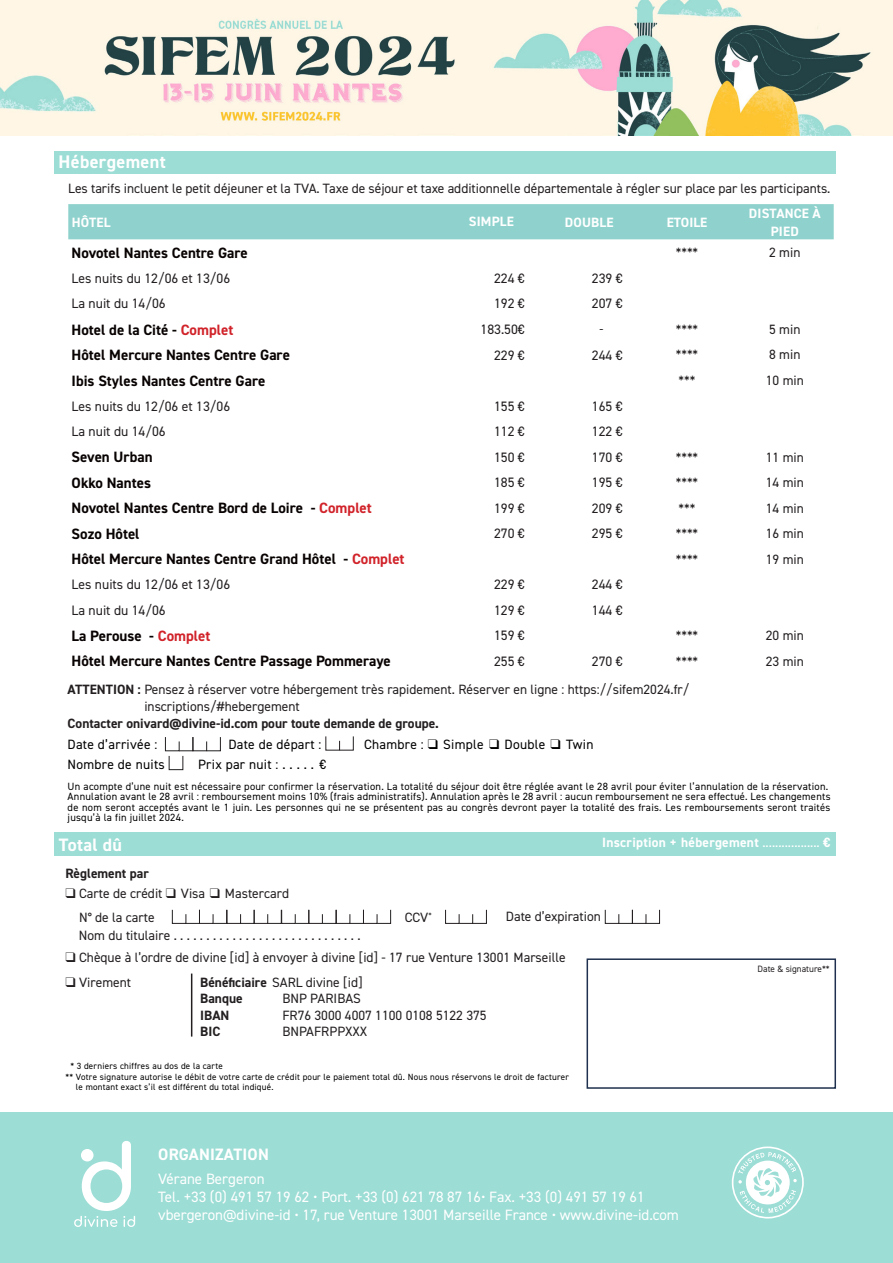
<style>
.page{position:relative;width:893px;height:1263px;background:#fff}
.page>*{position:absolute;margin:0;border:0;box-sizing:border-box;transform-origin:0 0}
.t1{font:700 18.15px "DIN2014";letter-spacing:.02em;color:#fff}
.t2{font:700 18px "DIN2014";letter-spacing:.02em;color:#fff}
.t3{font:700 16.5px "DIN2014";letter-spacing:.01em;color:#fff}
.t4{font:700 15px "DIN2014";color:#080302}
.t5{font:15px "DIN2014";color:#fff}
.t6{font:13.65px "DIN2014";color:#231f20}
.t7{font:13.5px/16.6px "DIN2014";color:#231f20}
.t8{font:13.5px "DIN2014";letter-spacing:.02em;color:#000}
.t9{font:700 13.5px "DIN2014";color:#231f20}
.t10{font:700 13.5px/18px "DIN2014";letter-spacing:.01em;color:#fff;text-align:center}
.t11{font:12.3px "DIN2014";color:#231f20}
.t12{font:10.5px/10.5px "DIN2014";letter-spacing:.025em;color:#000;text-align:justify}
.t13{font:9.15px "DIN2014";color:#231f20}
.t14{font:9px/10.5px "DIN2014";letter-spacing:.025em;color:#000}
.s1{color:#d1232a}
.s2{font-weight:700}
.s3{font-weight:400}
</style>
<div class="page">
<svg style="left:165px;top:737px;width:56px;height:14px"></svg>
<svg style="left:325px;top:736px;width:29px;height:15px"></svg>
<img style="left:0;top:0;width:893px;height:135px">
<div style="left:68px;top:204px;width:766px;height:35px;background:#8fd2cd"></div>
<div style="left:54px;top:151px;width:781px;height:23px;background:#9cddd5"></div>
<div style="left:54px;top:832px;width:781px;height:24px;background:#9cddd5"></div>
<svg style="left:172px;top:909px;width:219px;height:15px"></svg>
<svg style="left:445px;top:909px;width:42px;height:15px"></svg>
<svg style="left:604px;top:909px;width:56px;height:15px"></svg>
<hr style="left:191px;top:973px;width:1px;height:63px;background:#231f20">
<div style="left:0;top:1112px;width:893px;height:151px;background:#9cddd5"></div>
<svg style="left:731px;top:1146px;width:73px;height:72px"></svg>
<svg style="left:74px;top:1141px;width:61px;height:86px"></svg>
<div style="left:587px;top:958px;width:249px;height:131px;border:2px solid #1e304d"></div>
<p class="t1" style="left:59px;top:150px;width:109px">Hébergement</p>
<p class="t7" style="left:68px;top:180px;width:764px">Les tarifs incluent le petit déjeuner et la TVA. Taxe de séjour et taxe additionnelle départementale à régler sur place par les participants.</p>
<p class="t10" style="left:72px;top:213px;width:40px">HÔTEL</p>
<p class="t10" style="left:469px;top:212px;width:46px">SIMPLE</p>
<p class="t10" style="left:565px;top:213px;width:50px">DOUBLE</p>
<p class="t10" style="left:667px;top:213px;width:42px">ETOILE</p>
<p class="t10" style="left:749px;top:204px;width:73px">DISTANCE À<br>PIED</p>
<p class="t4" style="left:72px;top:243px;width:178px">Novotel Nantes Centre Gare</p>
<p class="t7" style="left:676px;top:244px;width:24px">****</p>
<p class="t7" style="left:769px;top:244px;width:33px">2 min</p>
<p class="t6" style="left:72px;top:270px;width:160px">Les nuits du 12/06 et 13/06</p>
<p class="t6" style="left:494px;top:270px;width:32px">224 €</p>
<p class="t6" style="left:592px;top:270px;width:32px">239 €</p>
<p class="t6" style="left:72px;top:295px;width:96px">La nuit du 14/06</p>
<p class="t6" style="left:494px;top:295px;width:32px">192 €</p>
<p class="t6" style="left:592px;top:295px;width:32px">207 €</p>
<p class="t4" style="left:72px;top:319px;width:163px">Hotel de la Cité - <span class="s1">Complet</span></p>
<p class="t6" style="left:481px;top:321px;width:46px">183.50€</p>
<p class="t11" style="left:599px;top:321px;width:5px">-</p>
<p class="t7" style="left:676px;top:321px;width:24px">****</p>
<p class="t7" style="left:769px;top:321px;width:33px">5 min</p>
<p class="t4" style="left:72px;top:345px;width:220px">Hôtel Mercure Nantes Centre Gare</p>
<p class="t6" style="left:494px;top:346px;width:32px">229 €</p>
<p class="t6" style="left:592px;top:346px;width:32px">244 €</p>
<p class="t7" style="left:676px;top:346px;width:24px">****</p>
<p class="t7" style="left:769px;top:346px;width:33px">8 min</p>
<p class="t4" style="left:72px;top:370px;width:195px">Ibis Styles Nantes Centre Gare</p>
<p class="t7" style="left:679px;top:372px;width:18px">***</p>
<p class="t7" style="left:766px;top:372px;width:40px">10 min</p>
<p class="t6" style="left:72px;top:397px;width:160px">Les nuits du 12/06 et 13/06</p>
<p class="t6" style="left:494px;top:397px;width:32px">155 €</p>
<p class="t6" style="left:592px;top:397px;width:32px">165 €</p>
<p class="t6" style="left:72px;top:423px;width:96px">La nuit du 14/06</p>
<p class="t6" style="left:494px;top:423px;width:32px">112 €</p>
<p class="t6" style="left:592px;top:423px;width:32px">122 €</p>
<p class="t4" style="left:72px;top:447px;width:82px">Seven Urban</p>
<p class="t6" style="left:494px;top:448px;width:32px">150 €</p>
<p class="t6" style="left:592px;top:448px;width:32px">170 €</p>
<p class="t7" style="left:676px;top:448px;width:24px">****</p>
<p class="t7" style="left:766px;top:448px;width:40px">11 min</p>
<p class="t4" style="left:72px;top:472px;width:81px">Okko Nantes</p>
<p class="t6" style="left:494px;top:474px;width:32px">185 €</p>
<p class="t6" style="left:592px;top:474px;width:32px">195 €</p>
<p class="t7" style="left:676px;top:474px;width:24px">****</p>
<p class="t7" style="left:766px;top:474px;width:40px">14 min</p>
<p class="t4" style="left:72px;top:498px;width:302px">Novotel Nantes Centre Bord de Loire - <span class="s1">Complet</span></p>
<p class="t6" style="left:494px;top:499px;width:32px">199 €</p>
<p class="t6" style="left:592px;top:499px;width:32px">209 €</p>
<p class="t7" style="left:679px;top:499px;width:18px">***</p>
<p class="t7" style="left:766px;top:499px;width:40px">14 min</p>
<p class="t4" style="left:72px;top:523px;width:69px">Sozo Hôtel</p>
<p class="t6" style="left:494px;top:525px;width:32px">270 €</p>
<p class="t6" style="left:592px;top:525px;width:32px">295 €</p>
<p class="t7" style="left:676px;top:525px;width:24px">****</p>
<p class="t7" style="left:766px;top:525px;width:40px">16 min</p>
<p class="t4" style="left:72px;top:549px;width:334px">Hôtel Mercure Nantes Centre Grand Hôtel - <span class="s1">Complet</span></p>
<p class="t7" style="left:676px;top:550px;width:24px">****</p>
<p class="t7" style="left:766px;top:550px;width:40px">19 min</p>
<p class="t6" style="left:72px;top:576px;width:160px">Les nuits du 12/06 et 13/06</p>
<p class="t6" style="left:494px;top:576px;width:32px">229 €</p>
<p class="t6" style="left:592px;top:576px;width:32px">244 €</p>
<p class="t6" style="left:72px;top:601px;width:96px">La nuit du 14/06</p>
<p class="t6" style="left:494px;top:601px;width:32px">129 €</p>
<p class="t6" style="left:592px;top:601px;width:32px">144 €</p>
<p class="t4" style="left:72px;top:625px;width:140px">La Perouse - <span class="s1">Complet</span></p>
<p class="t6" style="left:494px;top:627px;width:32px">159 €</p>
<p class="t7" style="left:676px;top:627px;width:24px">****</p>
<p class="t7" style="left:766px;top:627px;width:40px">20 min</p>
<p class="t4" style="left:72px;top:651px;width:320px">Hôtel Mercure Nantes Centre Passage Pommeraye</p>
<p class="t6" style="left:494px;top:652px;width:32px">255 €</p>
<p class="t6" style="left:592px;top:652px;width:32px">270 €</p>
<p class="t7" style="left:676px;top:652px;width:24px">****</p>
<p class="t7" style="left:766px;top:652px;width:40px">23 min</p>
<p class="t7" style="left:144px;top:681px;width:547px;text-indent:-77px"><span class="s2">ATTENTION :</span> Pensez à réserver votre hébergement très rapidement. Réserver en ligne : https://sifem2024.fr/ inscriptions/#hebergement</p>
<p class="t9" style="left:68px;top:714px;width:373px">Contacter onivard@divine-id.com pour toute demande de groupe.</p>
<p class="t8" style="left:68px;top:736px;width:91px">Date d’arrivée :</p>
<p class="t8" style="left:228px;top:736px;width:95px">Date de départ :</p>
<p class="t8" style="left:364px;top:736px;width:231px">Chambre : ❑ Simple ❑ Double ❑ Twin</p>
<p class="t8" style="left:68px;top:756px;width:99px">Nombre de nuits</p>
<p class="t8" style="left:198px;top:756px;width:130px">Prix par nuit : . . . . . €</p>
<p class="t12" style="left:68px;top:781px;width:762px">Un acompte d’une nuit est nécessaire pour confirmer la réservation. La totalité du séjour doit être réglée avant le 28 avril pour éviter l’annulation de la réservation.</p>
<p class="t12" style="left:68px;top:791px;width:764px">Annulation avant le 28 avril : remboursement moins 10% (frais administratifs). Annulation après le 28 avril : aucun remboursement ne sera effectué. Les changements de nom seront acceptés avant le 1 juin. Les personnes qui ne se présentent pas au congrès devront payer la totalité des frais. Les remboursements seront traités jusqu’à la fin juillet 2024.</p>
<p class="t2" style="left:59px;top:833px;width:65px">Total dû</p>
<p class="t7" style="left:79px;top:881px;width:211px;line-height:24px;text-indent:-14px">❑ Carte de crédit ❑ Visa ❑ Mastercard<br>N° de la carte</p>
<p class="t9" style="left:65px;top:864px;width:85px">Règlement par</p>
<p class="t10" style="left:602px;top:833px;width:230px">Inscription + hébergement <span class="s3">..................</span> €</p>
<p class="t7" style="left:405px;top:909px;width:28px">CCV<sup>*</sup></p>
<p class="t7" style="left:506px;top:907px;width:96px">Date d’expiration</p>
<p class="t7" style="left:79px;top:927px;width:283px">Nom du titulaire . . . . . . . . . . . . . . . . . . . . . . . . . . . . .</p>
<p class="t7" style="left:65px;top:949px;width:502px">❑ Chèque à l’ordre de divine [id] à envoyer à divine [id] - 17 rue Venture 13001 Marseille</p>
<p class="t7" style="left:65px;top:974px;width:67px">❑ Virement</p>
<p class="t7" style="left:200px;top:974px;width:164px"><span class="s2">Bénéficiaire</span> SARL divine [id]</p>
<p class="t9" style="left:200px;top:990px;width:44px">Banque</p>
<p class="t7" style="left:282px;top:990px;width:80px">BNP PARIBAS</p>
<p class="t9" style="left:200px;top:1006px;width:31px">IBAN</p>
<p class="t7" style="left:282px;top:1006px;width:206px">FR76 3000 4007 1100 0108 5122 375</p>
<p class="t9" style="left:200px;top:1022px;width:22px">BIC</p>
<p class="t7" style="left:282px;top:1022px;width:87px">BNPAFRPPXXX</p>
<p class="t14" style="left:70px;top:1061px;width:154px">* 3 derniers chiffres au dos de la carte</p>
<p class="t14" style="left:76px;top:1071px;width:495px;text-indent:-10px">** Votre signature autorise le débit de votre carte de crédit pour le paiement total dû. Nous nous réservons le droit de facturer le montant exact s’il est différent du total indiqué.</p>
<p class="t3" style="left:158px;top:1143px;width:112px">ORGANIZATION</p>
<p class="t5" style="left:158px;top:1169px;width:108px">Vérane Bergeron</p>
<p class="t5" style="left:158px;top:1187px;width:488px">Tel. +33 (0) 491 57 19 62 • Port. +33 (0) 621 78 87 16• Fax. +33 (0) 491 57 19 61</p>
<p class="t5" style="left:158px;top:1205px;width:522px">vbergeron@divine-id • 17, rue Venture 13001 Marseille France • www.divine-id.com</p>
<p class="t13" style="left:758px;top:963px;width:74px">Date &amp; signature**</p>
</div>
